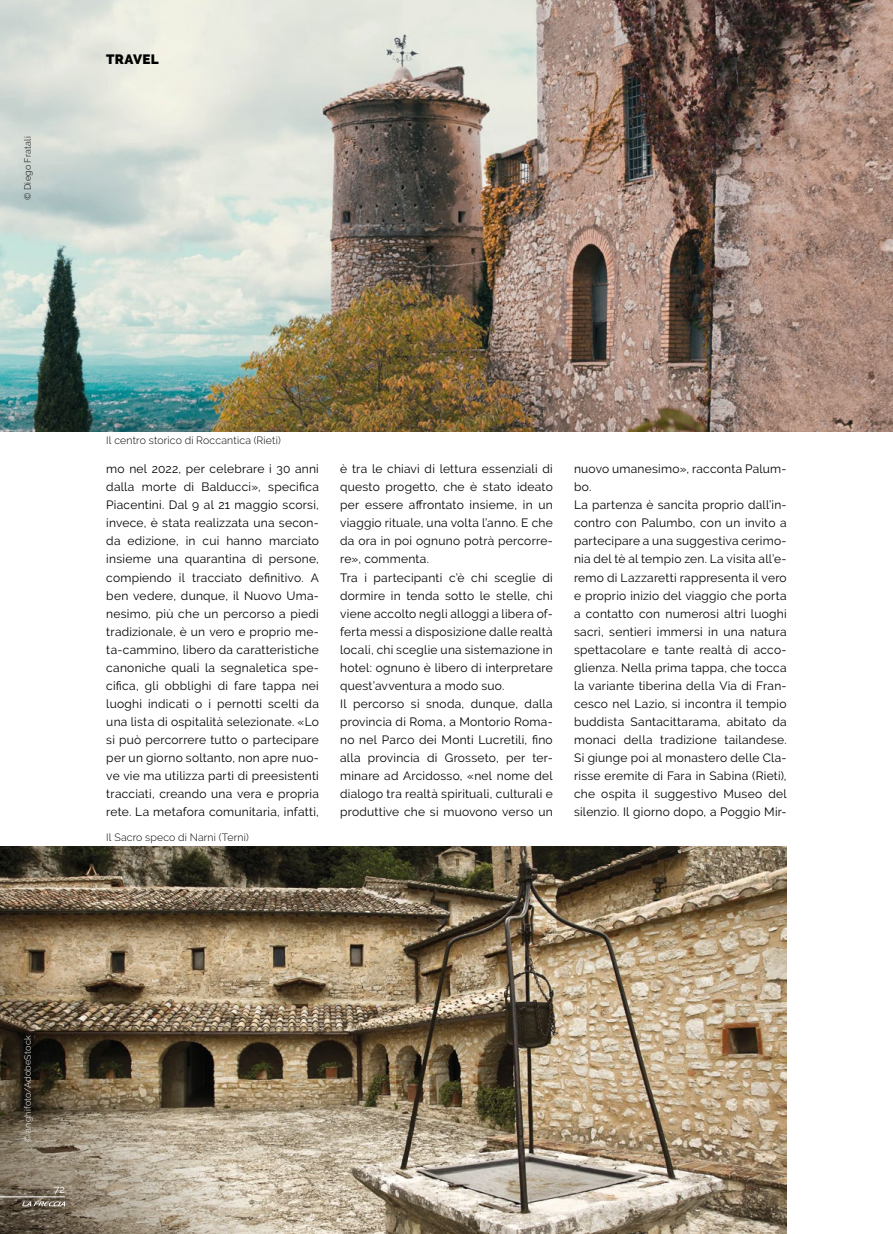
<style>
.page{position:relative;width:893px;height:1234px;background:#fff}
.page>*{position:absolute;margin:0;border:0;box-sizing:border-box;transform-origin:0 0}
.t1{font:900 13.5px "Raleway";letter-spacing:.015em;color:#000}
.t2{font:12px/18px "Raleway";letter-spacing:.02em;color:#000}
.t3{font:300 10.5px "Raleway";letter-spacing:.015em;color:#000}
.t4{font:10.5px "Raleway";color:#fff}
.t5{font:300 9px "Raleway";letter-spacing:.02em;color:#fff}
.t6{font:300 9px "Raleway";letter-spacing:.025em;color:#000}
</style>
<div class="page">
<img style="left:568px;top:846px;width:219px;height:387px">
<img style="left:0;top:846px;width:568px;height:387px">
<hr style="left:0;top:1196px;width:65px;height:1px;background:#fff">
<svg style="left:22px;top:1201px;width:43px;height:4px"></svg>
<img style="left:0;top:0;width:893px;height:431px">
<p class="t6" style="left:22px;top:200px;width:65px;rotate:-90deg">© Diego Fratali</p>
<p class="t1" style="left:106px;top:51px;width:54px">TRAVEL</p>
<p class="t3" style="left:106px;top:434px;width:176px">Il centro storico di Roccantica (Rieti)</p>
<p class="t2" style="left:106px;top:460px;width:214px;text-align:justify">mo nel 2022, per celebrare i 30 anni dalla morte di Balducci», specifica Piacentini. Dal 9 al 21 maggio scorsi, invece, è stata realizzata una secon&shy;da edizione, in cui hanno marciato insieme una quarantina di persone, compiendo il tracciato definitivo. A ben vedere, dunque, il Nuovo Uma&shy;nesimo, più che un percorso a piedi tradizionale, è un vero e proprio me&shy;ta-cammino, libero da caratteristiche canoniche quali la segnaletica spe&shy;cifica, gli obblighi di fare tappa nei luoghi indicati o i pernotti scelti da una lista di ospitalità selezionate. «Lo si può percorrere tutto o partecipare per un giorno soltanto, non apre nuo&shy;ve vie ma utilizza parti di preesistenti tracciati, creando una vera e propria rete. La metafora comunitaria, infatti,</p>
<p class="t2" style="left:340px;top:460px;width:214px">è tra le chiavi di lettura essenziali di questo progetto, che è stato ideato per essere affrontato insieme, in un viaggio rituale, una volta l’anno. E che da ora in poi ognuno potrà percorre&shy;re», commenta.<br>Tra i partecipanti c’è chi sceglie di dormire in tenda sotto le stelle, chi viene accolto negli alloggi a libera of&shy;ferta messi a disposizione dalle realtà locali, chi sceglie una sistemazione in hotel: ognuno è libero di interpretare quest’avventura a modo suo.<br>Il percorso si snoda, dunque, dalla provincia di Roma, a Montorio Roma&shy;no nel Parco dei Monti Lucretili, fino alla provincia di Grosseto, per ter&shy;minare ad Arcidosso, «nel nome del dialogo tra realtà spirituali, culturali e produttive che si muovono verso un</p>
<p class="t2" style="left:574px;top:460px;width:214px">nuovo umanesimo», racconta Palum&shy;bo.<br>La partenza è sancita proprio dall’in&shy;contro con Palumbo, con un invito a partecipare a una suggestiva cerimo&shy;nia del tè al tempio zen. La visita all’e&shy;remo di Lazzaretti rappresenta il vero e proprio inizio del viaggio che porta a contatto con numerosi altri luoghi sacri, sentieri immersi in una natura spettacolare e tante realtà di acco&shy;glienza. Nella prima tappa, che tocca la variante tiberina della Via di Fran&shy;cesco nel Lazio, si incontra il tempio buddista Santacittarama, abitato da monaci della tradizione tailandese.<br>Si giunge poi al monastero delle Cla&shy;risse eremite di Fara in Sabina (Rieti), che ospita il suggestivo Museo del silenzio. Il giorno dopo, a Poggio Mir-</p>
<p class="t3" style="left:106px;top:831px;width:144px">Il Sacro speco di Narni (Terni)</p>
<p class="t5" style="left:22px;top:1141px;width:108px;rotate:-90deg">© anghifoto/AdobeStock</p>
<p class="t4" style="left:54px;top:1182px;width:13px">72</p>
</div>
